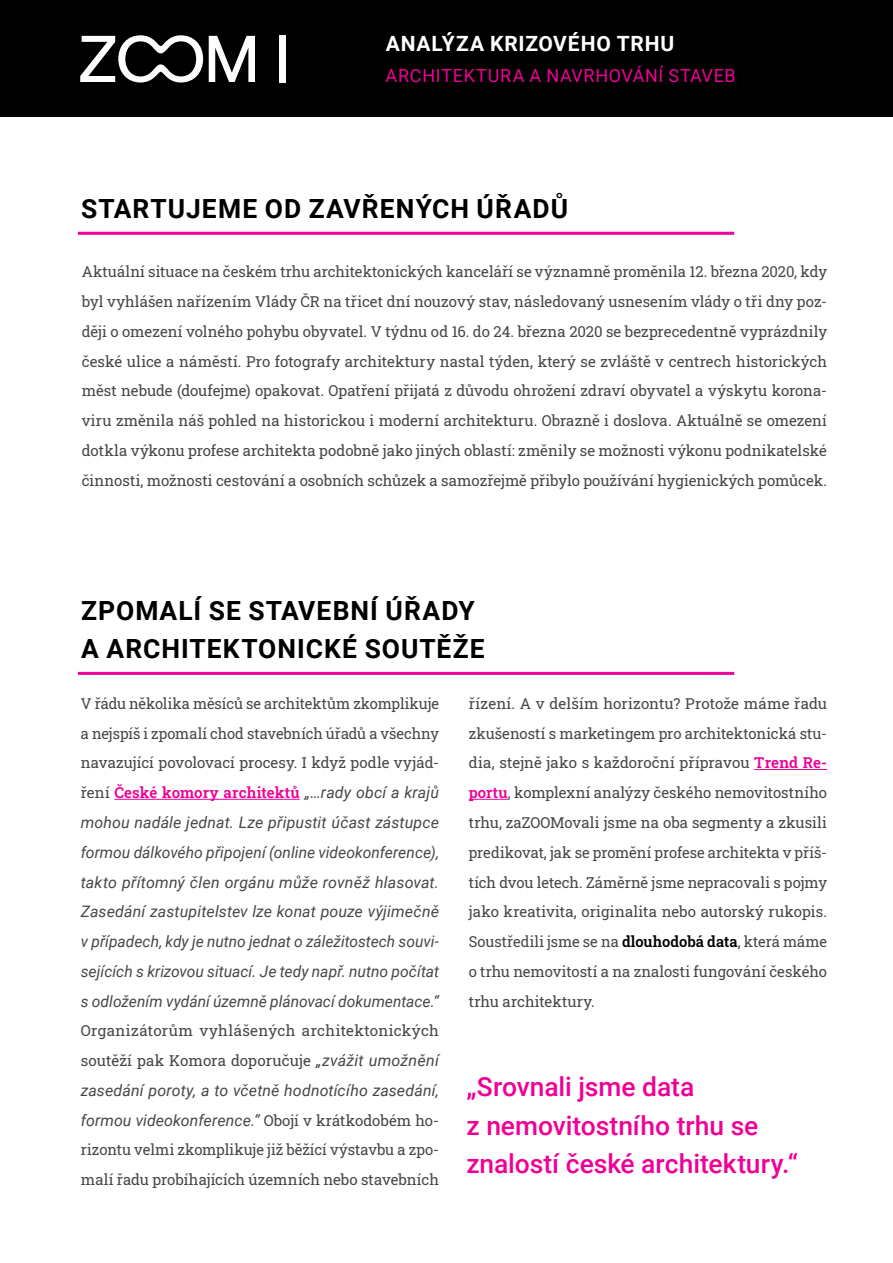
<style>
.page{position:relative;width:893px;height:1263px;background:#fff}
.page>*{position:absolute;margin:0;border:0;box-sizing:border-box;transform-origin:0 0}
.t1{font:700 26.4px/38.7px "Roboto";letter-spacing:.04em;color:#000}
.t2{font:500 26.4px/38.7px "Roboto";letter-spacing:-.005em;color:#ef0096}
.t3{font:700 21px "Roboto";letter-spacing:.045em;color:#fff}
.t4{font:18px "Roboto";letter-spacing:.035em;color:#ef0096}
.t5{font:italic 15.9px/29.7px "Roboto";letter-spacing:.005em;color:#474746;text-align:justify}
.t6{font:15px/29.7px "Roboto Slab";letter-spacing:.005em;color:#474746;text-align:justify}
.s1{font-weight:600;color:#ef0096}
.s2{font-family:"Roboto";font-style:italic;font-size:15.9px}
.s3{font-family:"Roboto Slab";font-style:normal;font-size:15px}
.s4{font-weight:600;color:#000}
</style>
<div class="page">
<hr style="left:114px;top:799px;width:186px;height:1px;background:#ef0096">
<hr style="left:754px;top:769px;width:73px;height:1px;background:#ef0096">
<hr style="left:469px;top:799px;width:39px;height:1px;background:#ef0096">
<div style="left:0;top:0;width:893px;height:116px;background:#000"></div>
<svg style="left:80px;top:35px;width:175px;height:48px"></svg>
<div style="left:279px;top:35px;width:7px;height:48px;background:#fff"></div>
<hr style="left:78px;top:672px;width:656px;height:3px;background:#ef0096">
<hr style="left:78px;top:232px;width:656px;height:3px;background:#ef0096">
<h2 class="t3" style="left:386px;top:29px;width:290px">ANALÝZA KRIZOVÉHO TRHU</h2>
<p class="t4" style="left:386px;top:63px;width:352px">ARCHITEKTURA A NAVRHOVÁNÍ STAVEB</p>
<h1 class="t1" style="left:81px;top:188px;width:488px">STARTUJEME OD ZAVŘENÝCH ÚŘADŮ</h1>
<p class="t6" style="left:82px;top:257px;width:747px">Aktuální situace na českém trhu architektonických kanceláří se významně proměnila 12. března 2020, kdy byl vyhlášen nařízením Vlády ČR na třicet dní nouzový stav, následovaný usnesením vlády o tři dny poz&shy;ději o omezení volného pohybu obyvatel. V týdnu od 16. do 24. března 2020 se bezprecedentně vyprázdnily české ulice a náměstí. Pro fotografy architektury nastal týden, který se zvláště v centrech historických měst nebude (doufejme) opakovat. Opatření přijatá z důvodu ohrožení zdraví obyvatel a výskytu korona&shy;viru změnila náš pohled na historickou i moderní architekturu. Obrazně i doslova. Aktuálně se omezení dotkla výkonu profese architekta podobně jako jiných oblastí: změnily se možnosti výkonu podnikatelské činnosti, možnosti cestování a osobních schůzek a samozřejmě přibylo používání hygienických pomůcek.</p>
<h1 class="t1" style="left:81px;top:590px;width:405px">ZPOMALÍ SE STAVEBNÍ ÚŘADY<br>A ARCHITEKTONICKÉ SOUTĚŽE</h1>
<p class="t6" style="left:81px;top:688px;width:360px">V řádu několika měsíců se architektům zkomplikuje a nejspíš i zpomalí chod stavebních úřadů a všechny navazující povolovací procesy. I když podle vyjád&shy;ření <span class="s1">České komory architektů</span> <span class="s2">„…rady obcí a krajů</span></p>
<p class="t5" style="left:81px;top:807px;width:360px">mohou nadále jednat. Lze připustit účast zástupce formou dálkového připojení (online videokonference), takto přítomný člen orgánu může rovněž hlasovat.<br>Zasedání zastupitelstev lze konat pouze výjimečně v případech, kdy je nutno jednat o záležitostech souvi&shy;sejících s krizovou situací. Je tedy např. nutno počítat s odložením vydání územně plánovací dokumentace.“</p>
<p class="t6" style="left:81px;top:1016px;width:360px">Organizátorům vyhlášených architektonických soutěží pak Komora doporučuje <span class="s2">„zvážit umožnění</span></p>
<p class="t5" style="left:81px;top:1075px;width:360px">zasedání poroty, a to včetně hodnotícího zasedání, formou videokonference.“ <span class="s3">Obojí v krátkodobém ho-</span></p>
<p class="t6" style="left:81px;top:1135px;width:360px">rizontu velmi zkomplikuje již běžící výstavbu a zpo&shy;malí řadu probíhajících územních nebo stavebních</p>
<p class="t6" style="left:469px;top:688px;width:360px">řízení. A v delším horizontu? Protože máme řadu zkušeností s marketingem pro architektonická stu&shy;dia, stejně jako s každoroční přípravou <span class="s1">Trend Re&shy;portu</span>, komplexní analýzy českého nemovitostního trhu, zaZOOMovali jsme na oba segmenty a zkusili predikovat, jak se promění profese architekta v příš&shy;tích dvou letech. Záměrně jsme nepracovali s pojmy jako kreativita, originalita nebo autorský rukopis.<br>Soustředili jsme se na <span class="s4">dlouhodobá data</span>, která máme o trhu nemovitostí a na znalosti fungování českého trhu architektury.</p>
<h1 class="t2" style="left:466px;top:1066px;width:333px">„Srovnali jsme data<br>z nemovitostního trhu se znalostí české architektury.“</h1>
</div>
